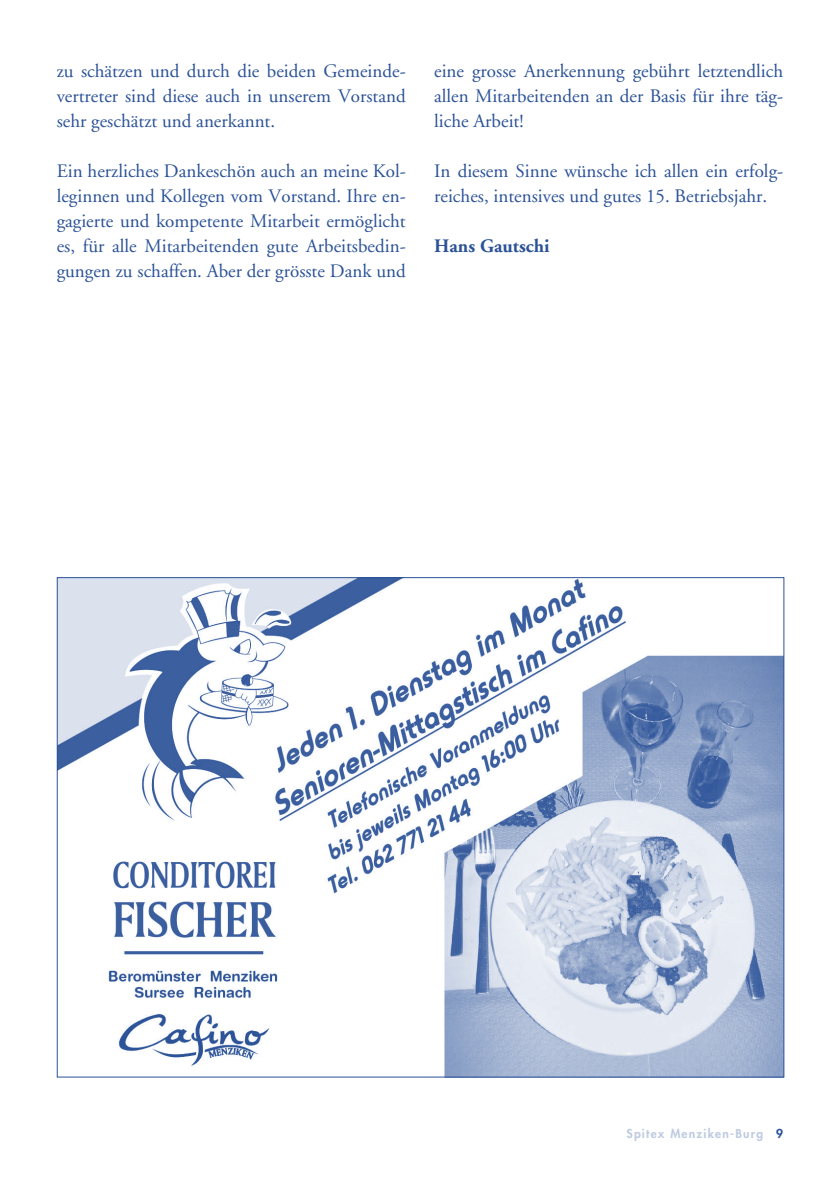
<style>
.page{position:relative;width:840px;height:1191px;background:#fff}
.page>*{position:absolute;margin:0;border:0;box-sizing:border-box;transform-origin:0 0}
.t1{font:19px/25px "Adobe Garamond";color:#2b5297;text-align:justify}
.t2{font:700 19px "Adobe Garamond";color:#2b5297}
.t3{font:800 12px "Futura";letter-spacing:.1em;color:#bfcbe0}
.s1{color:#2b5297}
</style>
<div class="page">
<img style="left:59px;top:579px;width:723px;height:496px">
<p class="t1" style="left:57px;top:59px;width:350px">zu schätzen und durch die beiden Gemeinde&shy;vertreter sind diese auch in unserem Vorstand sehr geschätzt und anerkannt.</p>
<p class="t1" style="left:57px;top:159px;width:350px">Ein herzliches Dankeschön auch an meine Kol&shy;leginnen und Kollegen vom Vorstand. Ihre en&shy;gagierte und kompetente Mitarbeit ermöglicht es, für alle Mitarbeitenden gute Arbeitsbedin&shy;gungen zu schaffen. Aber der grösste Dank und</p>
<p class="t1" style="left:434px;top:59px;width:350px">eine grosse Anerkennung gebührt letztendlich allen Mitarbeitenden an der Basis für ihre täg&shy;liche Arbeit!</p>
<p class="t1" style="left:434px;top:159px;width:350px">In diesem Sinne wünsche ich allen ein erfolg&shy;reiches, intensives und gutes 15. Betriebsjahr.</p>
<p class="t2" style="left:434px;top:235px;width:117px">Hans Gautschi</p>
<p class="t3" style="left:626px;top:1125px;width:158px">Spitex Menziken-Burg <span class="s1">9</span></p>
</div>
